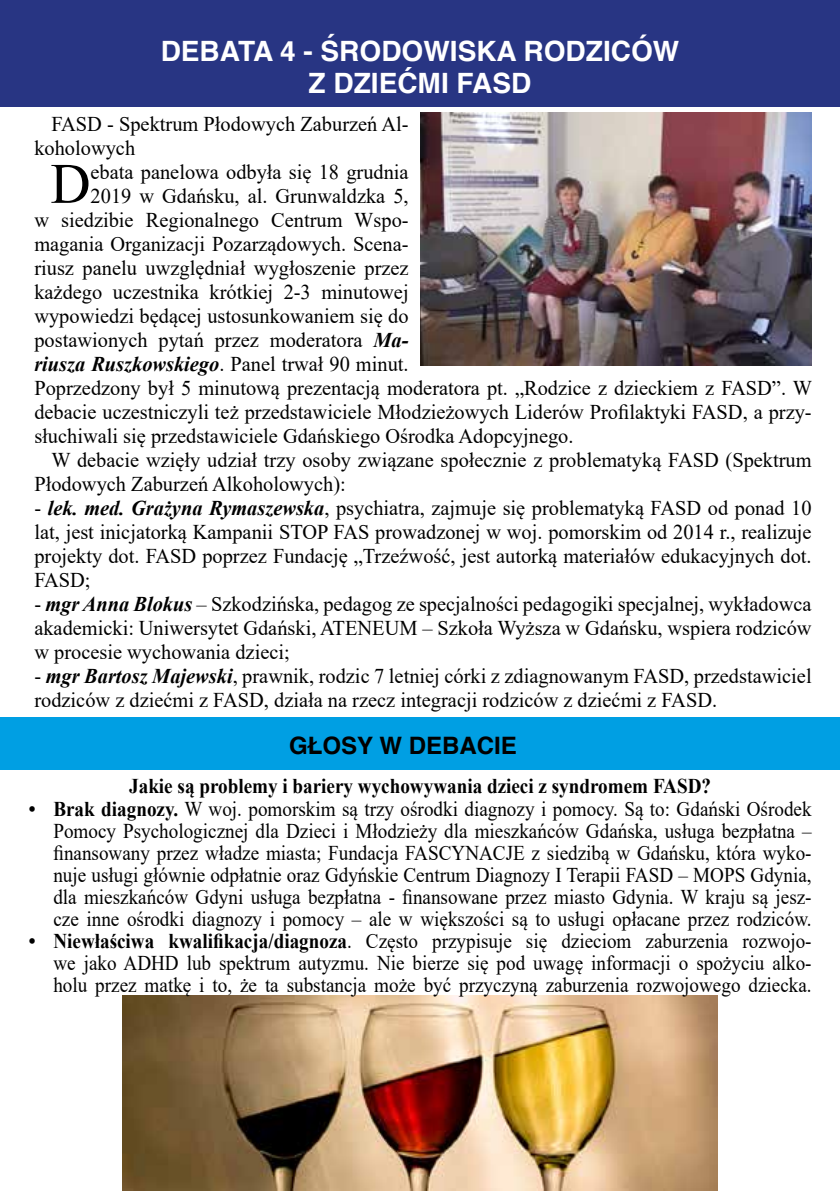
<style>
.page{position:relative;width:840px;height:1191px;background:#fff}
.page>*{position:absolute;margin:0;border:0;box-sizing:border-box;transform-origin:0 0}
.t1{font:57.2px "Times New Roman";color:#000}
.t2{font:700 28px/32px "Helvetica";color:#fff;text-align:center}
.t3{font:700 24px "Helvetica";color:#000}
.t4{font:21px/24px "Times New Roman";color:#000}
.t5{font:21px/22px "Times New Roman";color:#000;text-align:justify;scale:.91 1}
.t6{font:700 21px "Times New Roman";color:#000;scale:.91 1}
.t7{font:italic 700 21px "Times New Roman";color:#000}
.s1{font-weight:700;font-style:italic}
.s2{font-weight:400;font-style:normal}
.s3{font-weight:700}
</style>
<div class="page">
<div style="left:0;top:0;width:839px;height:107px;background:#283583"></div>
<img style="left:122px;top:995px;width:595px;height:196px">
<div style="left:0;top:717px;width:839px;height:53px;background:#009fe3"></div>
<img style="left:420px;top:112px;width:391px;height:253px">
<h2 class="t2" style="left:161px;top:35px;width:520px">DEBATA 4 - ŚRODOWISKA RODZICÓW<br>Z DZIEĆMI FASD</h2>
<p class="t4" style="left:34px;top:111px;width:375px;text-indent:17px">FASD - Spektrum Płodowych Zaburzeń Al&shy;koholowych</p>
<h1 class="t1" style="left:50px;top:143px;width:42px">D</h1>
<p class="t4" style="left:91px;top:159px;width:319px">ebata panelowa odbyła się 18 grudnia</p>
<p class="t4" style="left:91px;top:183px;width:319px">2019 w Gdańsku, al. Grunwaldzka 5,</p>
<p class="t4" style="left:34px;top:207px;width:375px">w siedzibie Regionalnego Centrum Wspo-</p>
<p class="t4" style="left:34px;top:231px;width:375px">magania Organizacji Pozarządowych. Scena-</p>
<p class="t4" style="left:34px;top:255px;width:375px">riusz panelu uwzględniał wygłoszenie przez</p>
<p class="t4" style="left:34px;top:279px;width:375px">każdego uczestnika krótkiej 2-3 minutowej</p>
<p class="t4" style="left:34px;top:303px;width:375px">wypowiedzi będącej ustosunkowaniem się do</p>
<p class="t4" style="left:34px;top:327px;width:375px">postawionych pytań przez moderatora <span class="s1">Ma-</span></p>
<p class="t7" style="left:34px;top:349px;width:375px">riusza Ruszkowskiego<span class="s2">. Panel trwał 90 minut.</span></p>
<p class="t4" style="left:34px;top:375px;width:778px">Poprzedzony był 5 minutową prezentacją moderatora pt. „Rodzice z dzieckiem z FASD”. W</p>
<p class="t4" style="left:34px;top:399px;width:778px">debacie uczestniczyli też przedstawiciele Młodzieżowych Liderów Profilaktyki FASD, a przy-</p>
<p class="t4" style="left:34px;top:423px;width:540px">słuchiwali się przedstawiciele Gdańskiego Ośrodka Adopcyjnego.</p>
<p class="t4" style="left:51px;top:447px;width:761px">W debacie wzięły udział trzy osoby związane społecznie z problematyką FASD (Spektrum</p>
<p class="t4" style="left:34px;top:471px;width:313px">Płodowych Zaburzeń Alkoholowych):</p>
<p class="t4" style="left:34px;top:495px;width:778px;text-align:justify">- <span class="s1">lek. med. Grażyna Rymaszewska</span>, psychiatra, zajmuje się problematyką FASD od ponad 10 lat, jest inicjatorką Kampanii STOP FAS prowadzonej w woj. pomorskim od 2014 r., realizuje projekty dot. FASD poprzez Fundację „Trzeźwość, jest autorką materiałów edukacyjnych dot.<br>FASD;</p>
<p class="t4" style="left:34px;top:591px;width:778px;text-align:justify">- <span class="s1">mgr Anna Blokus</span> – Szkodzińska, pedagog ze specjalności pedagogiki specjalnej, wykładowca akademicki: Uniwersytet Gdański, ATENEUM – Szkoła Wyższa w Gdańsku, wspiera rodziców w procesie wychowania dzieci;</p>
<p class="t4" style="left:34px;top:663px;width:778px">- <span class="s1">mgr Bartosz Majewski</span>, prawnik, rodzic 7 letniej córki z zdiagnowanym FASD, przedstawiciel rodziców z dziećmi z FASD, działa na rzecz integracji rodziców z dziećmi z FASD.</p>
<p class="t3" style="left:289px;top:726px;width:229px">GŁOSY W DEBACIE</p>
<p class="t6" style="left:129px;top:771px;width:640px">Jakie są problemy i bariery wychowywania dzieci z syndromem FASD?</p>
<p class="t5" style="left:53px;top:797px;width:834px;text-indent:-25px"><span class="s3">• Brak diagnozy.</span> W woj. pomorskim są trzy ośrodki diagnozy i pomocy. Są to: Gdański Ośrodek Pomocy Psychologicznej dla Dzieci i Młodzieży dla mieszkańców Gdańska, usługa bezpłatna – finansowany przez władze miasta; Fundacja FASCYNACJE z siedzibą w Gdańsku, która wyko&shy;nuje usługi głównie odpłatnie oraz Gdyńskie Centrum Diagnozy I Terapii FASD – MOPS Gdynia, dla mieszkańców Gdyni usługa bezpłatna - finansowane przez miasto Gdynia. W kraju są jesz&shy;cze inne ośrodki diagnozy i pomocy – ale w większości są to usługi opłacane przez rodziców.</p>
<p class="t5" style="left:53px;top:929px;width:834px;text-indent:-25px"><span class="s3">• Niewłaściwa kwalifikacja/diagnoza</span>. Często przypisuje się dzieciom zaburzenia rozwojo&shy;we jako ADHD lub spektrum autyzmu. Nie bierze się pod uwagę informacji o spożyciu alko&shy;holu przez matkę i to, że ta substancja może być przyczyną zaburzenia rozwojowego dziecka.</p>
</div>
